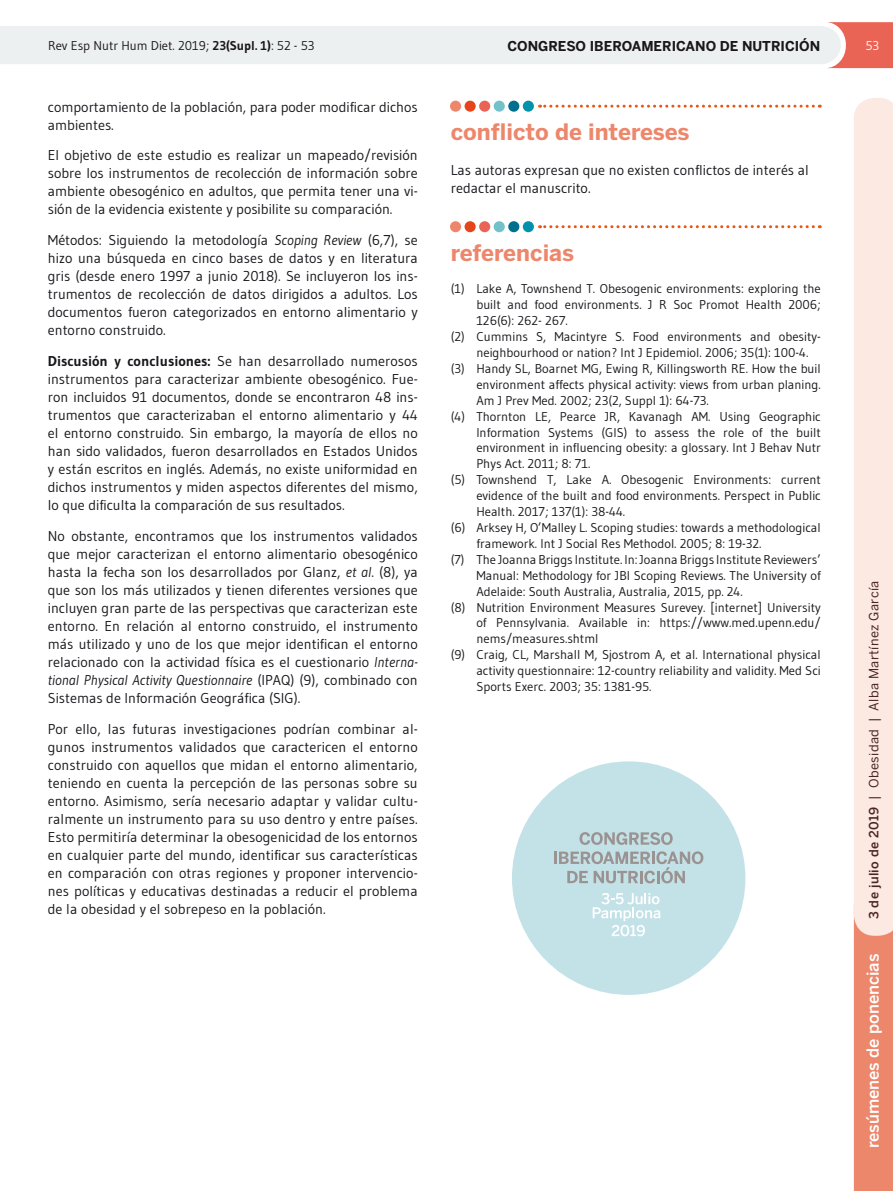
<style>
.page{position:relative;width:893px;height:1191px;background:#fff}
.page>*{position:absolute;margin:0;border:0;box-sizing:border-box;transform-origin:0 0}
.t1{font:700 22.5px "Benton Sans";color:#ed876c}
.t2{font:500 16.5px "Benton Sans";color:#fff}
.t3{font:14.25px/18px "Gudea";color:#1a171c;text-align:justify}
.t4{font:700 13.5px "Benton Sans";color:#1a171c}
.t5{font:12.75px "Gudea";color:#1a171c}
.t6{font:12.75px "Benton Sans";letter-spacing:.03em;color:#4a2426}
.t7{font:12.75px "Gudea";color:#fff}
.s1{font-weight:700}
.s2{font-style:italic}
.s3{font-weight:500}
</style>
<div class="page">
<svg style="left:0;top:22px;width:893px;height:46px"></svg>
<div style="left:450px;top:101px;width:11px;height:11px;background:#ed876c;border-radius:50%"></div>
<div style="left:465px;top:101px;width:11px;height:11px;background:#e6451b;border-radius:50%"></div>
<div style="left:479px;top:101px;width:11px;height:11px;background:#ea6455;border-radius:50%"></div>
<div style="left:494px;top:101px;width:11px;height:11px;background:#74c2c9;border-radius:50%"></div>
<div style="left:508px;top:101px;width:11px;height:11px;background:#006e8f;border-radius:50%"></div>
<div style="left:523px;top:101px;width:11px;height:11px;background:#0492ab;border-radius:50%"></div>
<svg style="left:539px;top:105px;width:274px;height:3px"></svg>
<div style="left:450px;top:221px;width:11px;height:11px;background:#ed876c;border-radius:50%"></div>
<div style="left:465px;top:221px;width:11px;height:11px;background:#e6451b;border-radius:50%"></div>
<div style="left:479px;top:221px;width:11px;height:11px;background:#ea6455;border-radius:50%"></div>
<div style="left:494px;top:221px;width:11px;height:11px;background:#74c2c9;border-radius:50%"></div>
<div style="left:508px;top:221px;width:11px;height:11px;background:#006e8f;border-radius:50%"></div>
<div style="left:523px;top:221px;width:11px;height:11px;background:#0492ab;border-radius:50%"></div>
<svg style="left:539px;top:225px;width:274px;height:3px"></svg>
<svg style="left:854px;top:98px;width:39px;height:1093px;background:#f8d1c5"></svg>
<div style="left:512px;top:761px;width:233px;height:234px;background:#c3e2e8;border-radius:50%"></div>
<svg style="left:554px;top:851px;width:149px;height:32px"></svg>
<svg style="left:579px;top:832px;width:94px;height:13px"></svg>
<svg style="left:593px;top:893px;width:67px;height:43px"></svg>
<p class="t5" style="left:48px;top:37px;width:268px">Rev Esp Nutr Hum Diet. 2019; <span class="s1">23(Supl. 1)</span>: 52 - 53</p>
<p class="t4" style="left:507px;top:38px;width:314px">CONGRESO IBEROAMERICANO DE NUTRICIÓN</p>
<p class="t7" style="left:866px;top:37px;width:15px">53</p>
<p class="t3" style="left:48px;top:97px;width:371px">comportamiento de la población, para poder modificar dichos ambientes.</p>
<p class="t3" style="left:48px;top:146px;width:371px">El objetivo de este estudio es realizar un mapeado/revisión sobre los instrumentos de recolección de información sobre ambiente obesogénico en adultos, que permita tener una vi&shy;sión de la evidencia existente y posibilite su comparación.</p>
<p class="t3" style="left:48px;top:231px;width:371px">Métodos: Siguiendo la metodología <span class="s2">Scoping Review</span> (6,7), se hizo una búsqueda en cinco bases de datos y en literatura gris (desde enero 1997 a junio 2018). Se incluyeron los ins&shy;trumentos de recolección de datos dirigidos a adultos. Los documentos fueron categorizados en entorno alimentario y entorno construido.</p>
<p class="t3" style="left:48px;top:352px;width:371px"><span class="s1">Discusión y conclusiones:</span> Se han desarrollado numerosos instrumentos para caracterizar ambiente obesogénico. Fue&shy;ron incluidos 91 documentos, donde se encontraron 48 ins&shy;trumentos que caracterizaban el entorno alimentario y 44 el entorno construido. Sin embargo, la mayoría de ellos no han sido validados, fueron desarrollados en Estados Unidos y están escritos en inglés. Además, no existe uniformidad en dichos instrumentos y miden aspectos diferentes del mismo, lo que dificulta la comparación de sus resultados.</p>
<p class="t3" style="left:48px;top:526px;width:371px">No obstante, encontramos que los instrumentos validados que mejor caracterizan el entorno alimentario obesogénico hasta la fecha son los desarrollados por Glanz, <span class="s2">et al</span>. (8), ya que son los más utilizados y tienen diferentes versiones que incluyen gran parte de las perspectivas que caracterizan este entorno. En relación al entorno construido, el instrumento más utilizado y uno de los que mejor identifican el entorno relacionado con la actividad física es el cuestionario <span class="s2">Interna&shy;tional Physical Activity Questionnaire</span> (IPAQ) (9), combinado con Sistemas de Información Geográfica (SIG).</p>
<p class="t3" style="left:48px;top:719px;width:371px">Por ello, las futuras investigaciones podrían combinar al&shy;gunos instrumentos validados que caractericen el entorno construido con aquellos que midan el entorno alimentario, teniendo en cuenta la percepción de las personas sobre su entorno. Asimismo, sería necesario adaptar y validar cultu&shy;ralmente un instrumento para su uso dentro y entre países.<br>Esto permitiría determinar la obesogenicidad de los entornos en cualquier parte del mundo, identificar sus características en comparación con otras regiones y proponer intervencio&shy;nes políticas y educativas destinadas a reducir el problema de la obesidad y el sobrepeso en la población.</p>
<h1 class="t1" style="left:451px;top:118px;width:240px">conflicto de intereses</h1>
<p class="t3" style="left:451px;top:161px;width:359px">Las autoras expresan que no existen conflictos de interés al redactar el manuscrito.</p>
<h1 class="t1" style="left:451px;top:239px;width:125px">referencias</h1>
<p class="t5" style="left:451px;top:281px;width:371px">(1) Lake A, Townshend T. Obesogenic environments: exploring the</p>
<p class="t5" style="left:476px;top:297px;width:346px">built and food environments. J R Soc Promot Health 2006;</p>
<p class="t5" style="left:476px;top:313px;width:93px">126(6): 262- 267.</p>
<p class="t5" style="left:451px;top:329px;width:371px">(2) Cummins S, Macintyre S. Food environments and obesity-</p>
<p class="t5" style="left:476px;top:345px;width:334px">neighbourhood or nation? Int J Epidemiol. 2006; 35(1): 100-4.</p>
<p class="t5" style="left:451px;top:360px;width:371px">(3) Handy SL, Boarnet MG, Ewing R, Killingsworth RE. How the buil</p>
<p class="t5" style="left:476px;top:376px;width:346px">environment affects physical activity: views from urban planing.</p>
<p class="t5" style="left:476px;top:392px;width:234px">Am J Prev Med. 2002; 23(2, Suppl 1): 64-73.</p>
<p class="t5" style="left:451px;top:408px;width:371px">(4) Thornton LE, Pearce JR, Kavanagh AM. Using Geographic</p>
<p class="t5" style="left:476px;top:424px;width:346px">Information Systems (GIS) to assess the role of the built</p>
<p class="t5" style="left:476px;top:440px;width:346px">environment in influencing obesity: a glossary. Int J Behav Nutr</p>
<p class="t5" style="left:476px;top:456px;width:115px">Phys Act. 2011; 8: 71.</p>
<p class="t5" style="left:451px;top:472px;width:371px">(5) Townshend T, Lake A. Obesogenic Environments: current</p>
<p class="t5" style="left:476px;top:488px;width:346px">evidence of the built and food environments. Perspect in Public</p>
<p class="t5" style="left:476px;top:504px;width:150px">Health. 2017; 137(1): 38-44.</p>
<p class="t5" style="left:451px;top:519px;width:371px">(6) Arksey H, O’Malley L. Scoping studies: towards a methodological</p>
<p class="t5" style="left:476px;top:535px;width:287px">framework. Int J Social Res Methodol. 2005; 8: 19-32.</p>
<p class="t5" style="left:451px;top:551px;width:371px">(7) The Joanna Briggs Institute. In: Joanna Briggs Institute Reviewers’</p>
<p class="t5" style="left:476px;top:567px;width:346px">Manual: Methodology for JBI Scoping Reviews. The University of</p>
<p class="t5" style="left:476px;top:583px;width:268px">Adelaide: South Australia, Australia, 2015, pp. 24.</p>
<p class="t5" style="left:451px;top:599px;width:371px">(8) Nutrition Environment Measures Surevey. [internet] University</p>
<p class="t5" style="left:476px;top:615px;width:346px">of Pennsylvania. Available in: https://www.med.upenn.edu/</p>
<p class="t5" style="left:476px;top:631px;width:124px">nems/measures.shtml</p>
<p class="t5" style="left:451px;top:647px;width:371px">(9) Craig, CL, Marshall M, Sjostrom A, et al. International physical</p>
<p class="t5" style="left:476px;top:663px;width:346px">activity questionnaire: 12-country reliability and validity. Med Sci</p>
<p class="t5" style="left:476px;top:678px;width:177px">Sports Exerc. 2003; 35: 1381-95.</p>
<p class="t6" style="left:866px;top:919px;width:340px;rotate:-90deg"><span class="s3">3 de julio de 2019</span> | Obesidad | Alba Martínez García</p>
<p class="t2" style="left:863px;top:1148px;width:196px;rotate:-90deg">resúmenes de ponencias</p>
</div>
